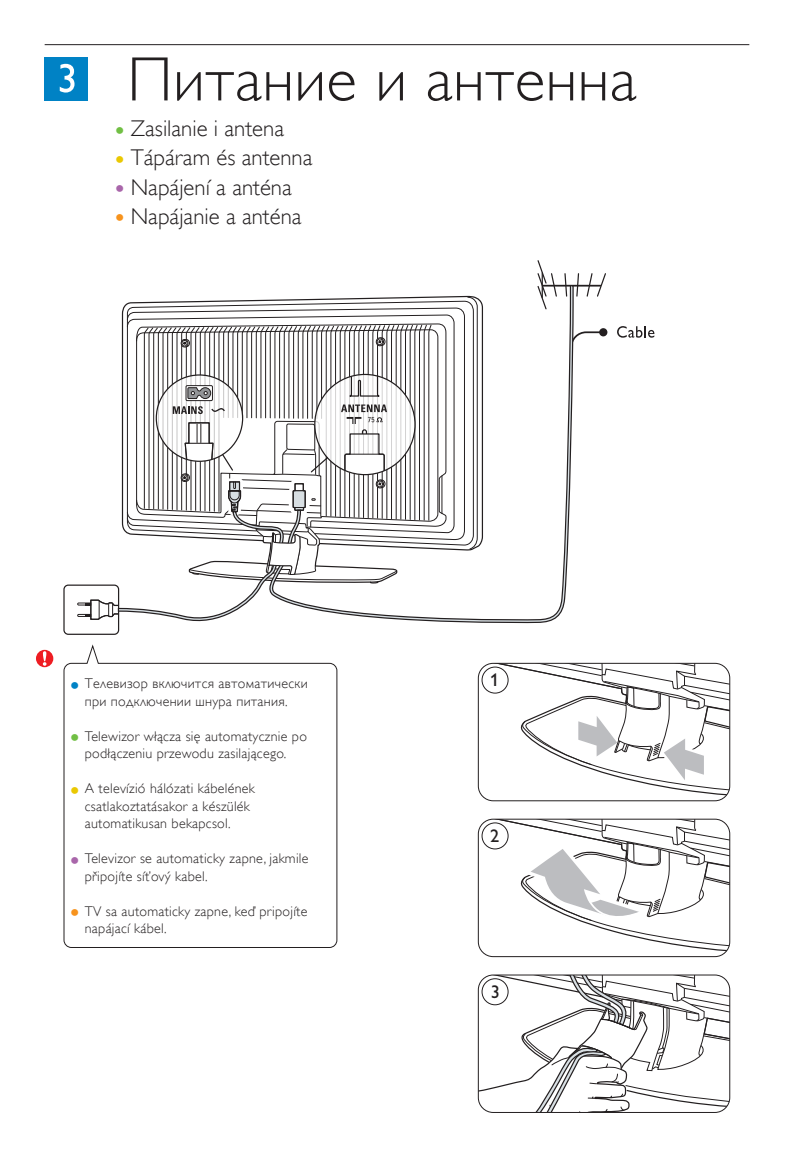
<style>
.page{position:relative;width:794px;height:1166px;background:#fff}
.page>*{position:absolute;margin:0;border:0;box-sizing:border-box;transform-origin:0 0}
.t1{font:63px "Gill Sans Alt One WGL Light";letter-spacing:.01em;color:#231f20}
.t2{font:300 28px "Gill Alt One";color:#71bf44}
.t3{font:300 28px "Gill Alt One";color:#eac802}
.t4{font:300 28px "Gill Alt One";color:#a966aa}
.t5{font:300 28px "Gill Alt One";color:#f7931d}
.t6{font:300 28px "Gill Alt One";color:#0082c5}
.t7{font:22.75px/29.2px "Gill Sans Alt One WGL Light";color:#231f20}
.t8{font:18.38px "Gill Alt One";color:#231f20}
.t9{font:14px/17.5px "Gill Sans Alt One WGL Light";letter-spacing:.02em;color:#231f20}
</style>
<div class="page">
<hr style="left:45px;top:44px;width:704px;height:1px;background:#231f20">
<div style="left:45px;top:57px;width:43px;height:43px;background:#0082c5"></div>
<svg style="left:60px;top:64px;width:15px;height:29px"></svg>
<svg style="left:63px;top:644px;width:274px;height:304px"></svg>
<svg style="left:127px;top:307px;width:139px;height:18px"></svg>
<svg style="left:574px;top:331px;width:31px;height:9px"></svg>
<div style="left:599px;top:328px;width:8px;height:8px;background:#231f20;border-radius:50%"></div>
<svg style="left:617px;top:326px;width:37px;height:12px"></svg>
<div style="left:36px;top:650px;width:17px;height:17px;background:#ee1d23;border-radius:50%"></div>
<svg style="left:43px;top:651px;width:3px;height:15px"></svg>
<svg style="left:478px;top:663px;width:251px;height:138px"></svg>
<svg style="left:478px;top:819px;width:251px;height:137px"></svg>
<svg style="left:478px;top:976px;width:251px;height:137px"></svg>
<div style="left:478px;top:974px;width:252px;height:139px;border:1px solid #231f20;border-radius:15px"></div>
<div style="left:63px;top:584px;width:56px;height:51px;border:1px solid #231f20;border-radius:4px"></div>
<hr style="left:543px;top:285px;width:58px;height:2px;background:#231f20">
<svg style="left:537px;top:260px;width:18px;height:24px"></svg>
<svg style="left:564px;top:273px;width:3px;height:11px"></svg>
<svg style="left:575px;top:273px;width:5px;height:24px"></svg>
<svg style="left:586px;top:273px;width:20px;height:24px"></svg>
<hr style="left:541px;top:273px;width:2px;height:24px;background:#231f20">
<svg style="left:266px;top:284px;width:308px;height:340px"></svg>
<svg style="left:77px;top:325px;width:354px;height:303px"></svg>
<h1 class="t1" style="left:127px;top:38px;width:511px">Питание и антенна</h1>
<h3 class="t7" style="left:131px;top:114px;width:183px">Zasilanie i antena<br>Tápáram és antenna<br>Napájení a anténa</h3>
<h2 class="t2" style="left:113px;top:114px;width:15px">•</h2>
<h2 class="t3" style="left:113px;top:144px;width:15px">•</h2>
<h2 class="t4" style="left:113px;top:173px;width:15px">•</h2>
<h2 class="t5" style="left:113px;top:202px;width:15px">•</h2>
<h3 class="t7" style="left:131px;top:202px;width:172px">Napájanie a anténa</h3>
<p class="t9" style="left:85px;top:675px;width:224px">Телевизор включится автоматически при подключении шнура питания.</p>
<p class="t9" style="left:85px;top:727px;width:223px">Telewizor włącza się automatycznie po podłączeniu przewodu zasilającego.</p>
<p class="t9" style="left:85px;top:780px;width:171px">A televízió hálózati kábelének csatlakoztatásakor a készülék automatikusan bekapcsol.</p>
<p class="t9" style="left:85px;top:850px;width:225px">Televizor se automaticky zapne, jakmile připojíte síťový kabel.</p>
<p class="t9" style="left:85px;top:902px;width:224px">TV sa automaticky zapne, keď pripojíte napájací kábel.</p>
<h2 class="t6" style="left:68px;top:669px;width:15px">•</h2>
<h2 class="t2" style="left:68px;top:722px;width:15px">•</h2>
<h2 class="t3" style="left:68px;top:774px;width:15px">•</h2>
<h2 class="t4" style="left:68px;top:844px;width:15px">•</h2>
<h2 class="t5" style="left:68px;top:897px;width:15px">•</h2>
<h3 class="t8" style="left:490px;top:669px;width:11px">1</h3>
<h3 class="t8" style="left:490px;top:825px;width:11px">2</h3>
<h3 class="t8" style="left:491px;top:981px;width:11px">3</h3>
</div>
